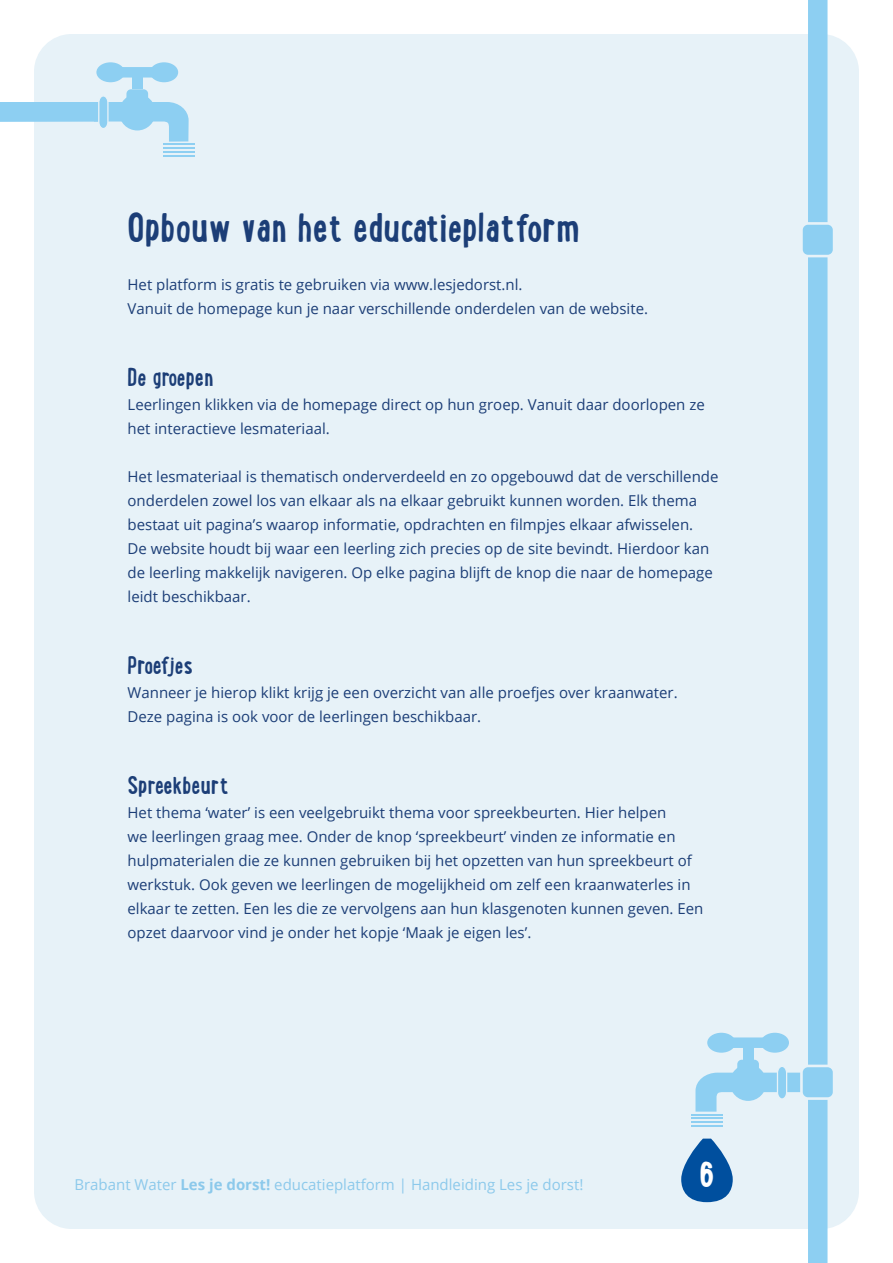
<style>
.page{position:relative;width:893px;height:1263px;background:#fff}
.page>*{position:absolute;margin:0;border:0;box-sizing:border-box;transform-origin:0 0}
.titel{font:700 45px "Lunch Box";color:#1c3e77}
.t1{font:700 39px "Lunch Box";color:#fff}
.subkop{font:700 27px "Lunch Box";color:#1c3e77}
.lopend{font:15px/24px "Open Sans";color:#1c3e77}
.t2{font:15px "Open Sans";color:#8cc9eb}
.s1{font-weight:700}
</style>
<div class="page">
<div style="left:34px;top:34px;width:825px;height:1195px;background:#e7f2f8;border-radius:38px"></div>
<hr style="left:163px;top:143px;width:31px;height:2px;background:#8dcff2">
<hr style="left:163px;top:147px;width:31px;height:2px;background:#8dcff2">
<hr style="left:163px;top:151px;width:31px;height:2px;background:#8dcff2">
<hr style="left:163px;top:155px;width:31px;height:2px;background:#8dcff2">
<div style="left:126px;top:89px;width:22px;height:19px;background:#8dcff2;border-radius:4px"></div>
<div style="left:132px;top:74px;width:10px;height:15px;background:#8dcff2"></div>
<div style="left:111px;top:67px;width:53px;height:11px;background:#8dcff2;border-radius:5px"></div>
<div style="left:96px;top:62px;width:29px;height:20px;background:#8dcff2;border-radius:50%"></div>
<div style="left:150px;top:62px;width:28px;height:20px;background:#8dcff2;border-radius:50%"></div>
<div style="left:0;top:102px;width:102px;height:20px;background:#8dcff2"></div>
<svg style="left:94px;top:95px;width:95px;height:47px"></svg>
<svg style="left:681px;top:0;width:154px;height:1263px"></svg>
<p class="titel" style="left:128px;top:197px;width:454px">Opbouw van het educatieplatform</p>
<p class="lopend" style="left:128px;top:272px;width:396px">Het platform is gratis te gebruiken via www.lesjedorst.nl.</p>
<p class="lopend" style="left:128px;top:296px;width:522px">Vanuit de homepage kun je naar verschillende onderdelen van de website.</p>
<p class="subkop" style="left:128px;top:359px;width:88px">De groepen</p>
<p class="lopend" style="left:128px;top:392px;width:579px">Leerlingen klikken via de homepage direct op hun groep. Vanuit daar doorlopen ze het interactieve lesmateriaal.</p>
<p class="lopend" style="left:128px;top:464px;width:592px">Het lesmateriaal is thematisch onderverdeeld en zo opgebouwd dat de verschillende onderdelen zowel los van elkaar als na elkaar gebruikt kunnen worden. Elk thema bestaat uit pagina’s waarop informatie, opdrachten en filmpjes elkaar afwisselen.</p>
<p class="lopend" style="left:128px;top:536px;width:587px">De website houdt bij waar een leerling zich precies op de site bevindt. Hierdoor kan de leerling makkelijk navigeren. Op elke pagina blijft de knop die naar de homepage leidt beschikbaar.</p>
<p class="subkop" style="left:128px;top:647px;width:67px">Proefjes</p>
<p class="lopend" style="left:128px;top:680px;width:552px">Wanneer je hierop klikt krijg je een overzicht van alle proefjes over kraanwater.</p>
<p class="lopend" style="left:128px;top:704px;width:355px">Deze pagina is ook voor de leerlingen beschikbaar.</p>
<p class="subkop" style="left:128px;top:767px;width:103px">Spreekbeurt</p>
<p class="lopend" style="left:128px;top:800px;width:577px">Het thema ‘water’ is een veelgebruikt thema voor spreekbeurten. Hier helpen<br>we leerlingen graag mee. Onder de knop ‘spreekbeurt’ vinden ze informatie en hulpmaterialen die ze kunnen gebruiken bij het opzetten van hun spreekbeurt of werkstuk. Ook geven we leerlingen de mogelijkheid om zelf een kraanwaterles in elkaar te zetten. Een les die ze vervolgens aan hun klasgenoten kunnen geven. Een opzet daarvoor vind je onder het kopje ‘Maak je eigen les’.</p>
<p class="t2" style="left:74px;top:1174px;width:510px">Brabant Water <span class="s1">Les je dorst!</span> educatieplatform | Handleiding Les je dorst!</p>
<h2 class="t1" style="left:699px;top:1148px;width:17px">6</h2>
</div>
